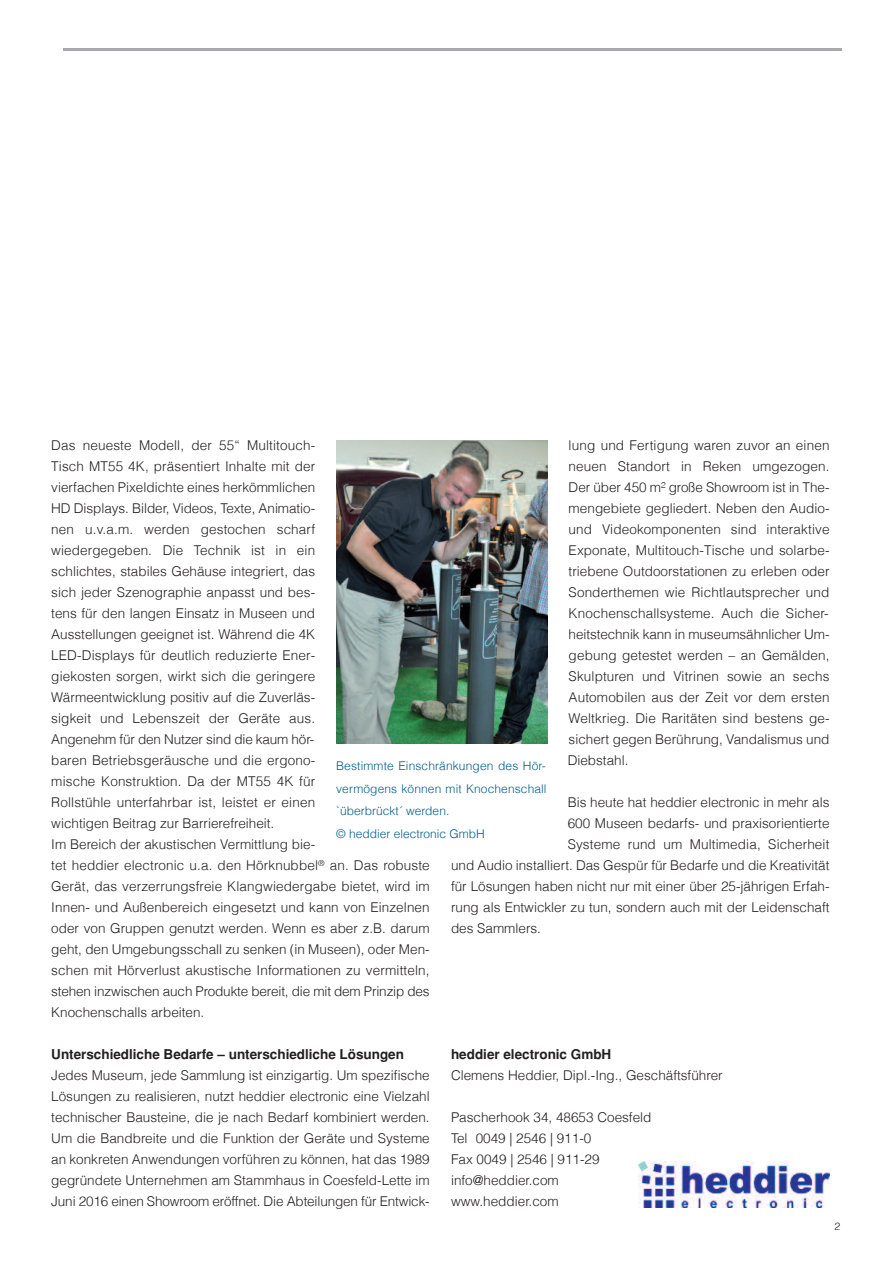
<style>
.page{position:relative;width:893px;height:1263px;background:#fff}
.page>*{position:absolute;margin:0;border:0;box-sizing:border-box;transform-origin:0 0}
.t1{font:300 13.5px/21px "Helvetica";color:#231f20}
.t2{font:700 13.5px "Helvetica";color:#231f20}
.t3{font:300 12px/22.5px "Helvetica";letter-spacing:.01em;color:#015c8d}
.t4{font:300 10.5px "Helvetica";color:#231f20}
</style>
<div class="page">
<img style="left:336px;top:441px;width:212px;height:303px">
<img style="left:639px;top:1161px;width:190px;height:46px">
<hr style="left:64px;top:49px;width:778px;height:2px;background:#a8a9ad">
<p class="t1" style="left:51px;top:436px;width:380px">Das neueste Modell, der 55“ Multitouch-<br>Tisch MT55 4K, präsentiert Inhalte mit der<br>vierfachen Pixeldichte eines herkömmlichen<br>HD Displays. Bilder, Videos, Texte, Animatio-<br>nen u.v.a.m. werden gestochen scharf<br>wiedergegeben. Die Technik ist in ein<br>schlichtes, stabiles Gehäuse integriert, das<br>sich jeder Szenographie anpasst und bes-<br>tens für den langen Einsatz in Museen und<br>Ausstellungen geeignet ist. Während die 4K<br>LED-Displays für deutlich reduzierte Ener-<br>giekosten sorgen, wirkt sich die geringere Wärmeentwicklung positiv auf die Zuverläs-<br>sigkeit und Lebenszeit der Geräte aus.<br>Angenehm für den Nutzer sind die kaum hör-<br>baren Betriebsgeräusche und die ergono-<br>mische Konstruktion. Da der MT55 4K für<br>Rollstühle unterfahrbar ist, leistet er einen<br>wichtigen Beitrag zur Barrierefreiheit.<br>Im Bereich der akustischen Vermittlung bie-<br>tet heddier electronic u.a. den Hörknubbel<sup>®</sup> an. Das robuste Gerät, das verzerrungsfreie Klangwiedergabe bietet, wird im Innen- und Außenbereich eingesetzt und kann von Einzelnen oder von Gruppen genutzt werden. Wenn es aber z.B. darum geht, den Umgebungsschall zu senken (in Museen), oder Men&shy;schen mit Hörverlust akustische Informationen zu vermitteln, stehen inzwischen auch Produkte bereit, die mit dem Prinzip des Knochenschalls arbeiten.</p>
<p class="t2" style="left:51px;top:1047px;width:354px">Unterschiedliche Bedarfe – unterschiedliche Lösungen</p>
<p class="t1" style="left:51px;top:1066px;width:380px;text-align:justify">Jedes Museum, jede Sammlung ist einzigartig. Um spezifische Lösungen zu realisieren, nutzt heddier electronic eine Vielzahl technischer Bausteine, die je nach Bedarf kombiniert werden.<br>Um die Bandbreite und die Funktion der Geräte und Systeme an konkreten Anwendungen vorführen zu können, hat das 1989 gegründete Unternehmen am Stammhaus in Coesfeld-Lette im Juni 2016 einen Showroom eröffnet. Die Abteilungen für Entwick-</p>
<p class="t1" style="left:568px;top:436px;width:263px;text-align:justify">lung und Fertigung waren zuvor an einen neuen Standort in Reken umgezogen.<br>Der über 450 m² große Showroom ist in The&shy;mengebiete gegliedert. Neben den Audio&shy;und Videokomponenten sind interaktive Exponate, Multitouch-Tische und solarbe&shy;triebene Outdoorstationen zu erleben oder Sonderthemen wie Richtlautsprecher und Knochenschallsysteme. Auch die Sicher&shy;heitstechnik kann in museumsähnlicher Um&shy;gebung getestet werden – an Gemälden, Skulpturen und Vitrinen sowie an sechs Automobilen aus der Zeit vor dem ersten Weltkrieg. Die Raritäten sind bestens ge&shy;sichert gegen Berührung, Vandalismus und Diebstahl.</p>
<p class="t1" style="left:568px;top:793px;width:263px">Bis heute hat heddier electronic in mehr als</p>
<p class="t1" style="left:568px;top:814px;width:263px">600 Museen bedarfs- und praxisorientierte</p>
<p class="t1" style="left:568px;top:835px;width:263px">Systeme rund um Multimedia, Sicherheit</p>
<p class="t1" style="left:451px;top:856px;width:380px">und Audio installiert. Das Gespür für Bedarfe und die Kreativität</p>
<p class="t1" style="left:451px;top:877px;width:380px">für Lösungen haben nicht nur mit einer über 25-jährigen Erfah-</p>
<p class="t1" style="left:451px;top:898px;width:380px">rung als Entwickler zu tun, sondern auch mit der Leidenschaft</p>
<p class="t1" style="left:451px;top:919px;width:92px">des Sammlers.</p>
<p class="t3" style="left:336px;top:756px;width:212px">Bestimmte Einschränkungen des Hör&shy;vermögens können mit Knochenschall `überbrückt´ werden.<br>© heddier electronic GmbH</p>
<p class="t2" style="left:451px;top:1047px;width:162px">heddier electronic GmbH</p>
<p class="t1" style="left:451px;top:1066px;width:273px">Clemens Heddier, Dipl.-Ing., Geschäftsführer</p>
<p class="t1" style="left:451px;top:1108px;width:202px">Pascherhook 34, 48653 Coesfeld<br>Tel 0049 | 2546 | 911-0<br>Fax 0049 | 2546 | 911-29 info@heddier.com www.heddier.com</p>
<p class="t4" style="left:835px;top:1221px;width:7px">2</p>
</div>
